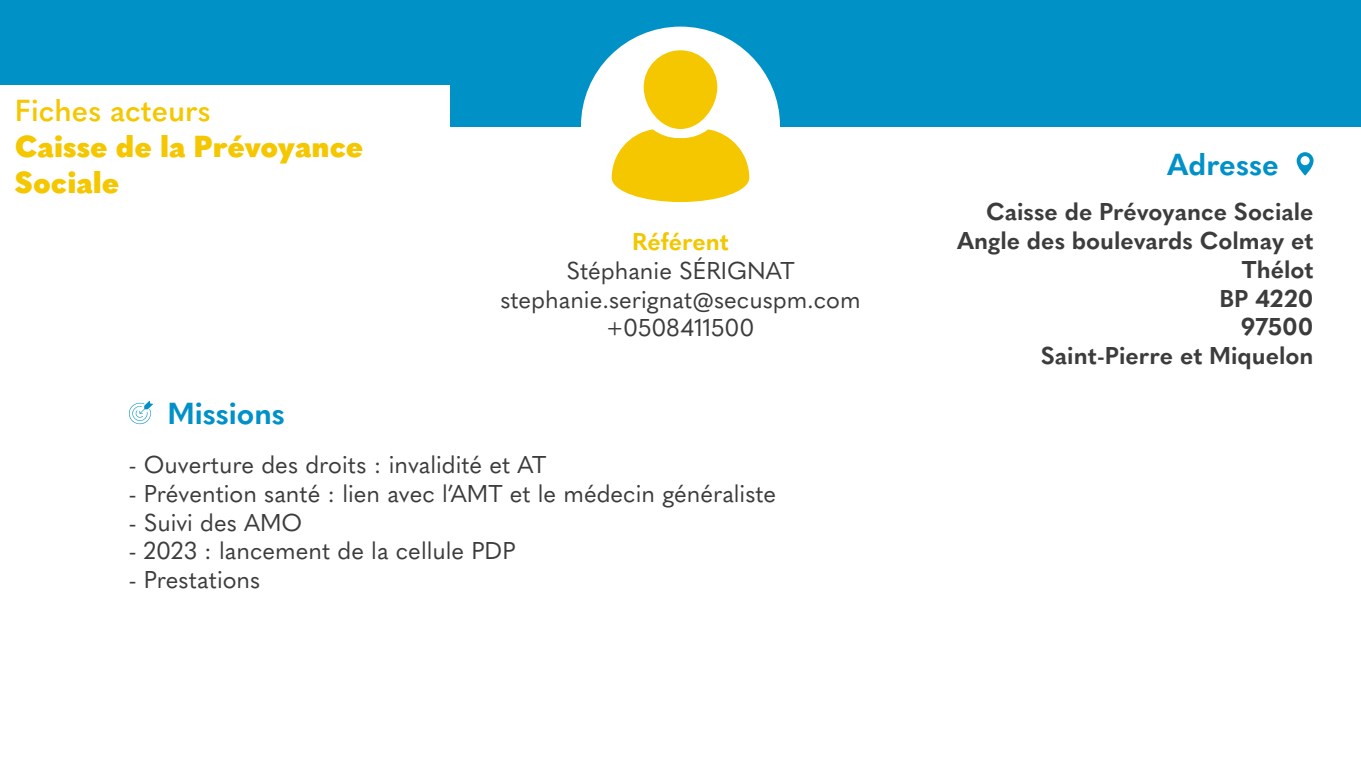
<style>
.page{position:relative;width:1361px;height:766px;background:#fff}
.page>*{position:absolute;margin:0;border:0;box-sizing:border-box;transform-origin:0 0}
.t1{font:900 30px/36px "Quasimoda";color:#f4c700}
.t2{font:700 30px "Quasimoda";color:#0091c8}
.t3{font:600 30px "Quasimoda";color:#f4c700}
.t4{font:24px/28.8px "Quasimoda";color:#3c3c3d;text-align:center}
.t5{font:700 24px/28.8px "Quasimoda";color:#3c3c3d;text-align:right}
.t6{font:700 24px "Quasimoda";color:#f3c700}
</style>
<div class="page">
<div style="left:0;top:0;width:1361px;height:126px;background:#0091c7"></div>
<div style="left:581px;top:27px;width:199px;height:199px;background:#fff;border-radius:50%"></div>
<div style="left:0;top:85px;width:449px;height:82px;background:#fff"></div>
<div style="left:644px;top:50px;width:73px;height:79px;background:#f5c700;border-radius:37px"></div>
<svg style="left:612px;top:129px;width:137px;height:73px"></svg>
<svg style="left:129px;top:400px;width:24px;height:25px"></svg>
<svg style="left:1296px;top:152px;width:17px;height:23px"></svg>
<p class="t3" style="left:15px;top:87px;width:197px">Fiches acteurs</p>
<p class="t1" style="left:15px;top:126px;width:350px">Caisse de la Prévoyance<br>Sociale</p>
<p class="t2" style="left:167px;top:389px;width:119px">Missions</p>
<p class="t6" style="left:632px;top:223px;width:98px">Référent</p>
<p class="t4" style="left:500px;top:254px;width:362px">Stéphanie SÉRIGNAT stephanie.serignat@secuspm.com +0508411500</p>
<p class="t4" style="left:129px;top:448px;width:419px">- Ouverture des droits : invalidité et AT</p>
<p class="t4" style="left:129px;top:477px;width:649px">- Prévention santé : lien avec l’AMT et le médecin généraliste</p>
<p class="t4" style="left:129px;top:506px;width:175px">- Suivi des AMO</p>
<p class="t4" style="left:129px;top:534px;width:388px">- 2023 : lancement de la cellule PDP</p>
<p class="t4" style="left:129px;top:563px;width:133px">- Prestations</p>
<p class="t2" style="left:1167px;top:141px;width:113px">Adresse</p>
<p class="t5" style="left:957px;top:195px;width:358px">Caisse de Prévoyance Sociale<br>Angle des boulevards Colmay et<br>Thélot<br>BP 4220<br>97500<br>Saint-Pierre et Miquelon</p>
</div>
